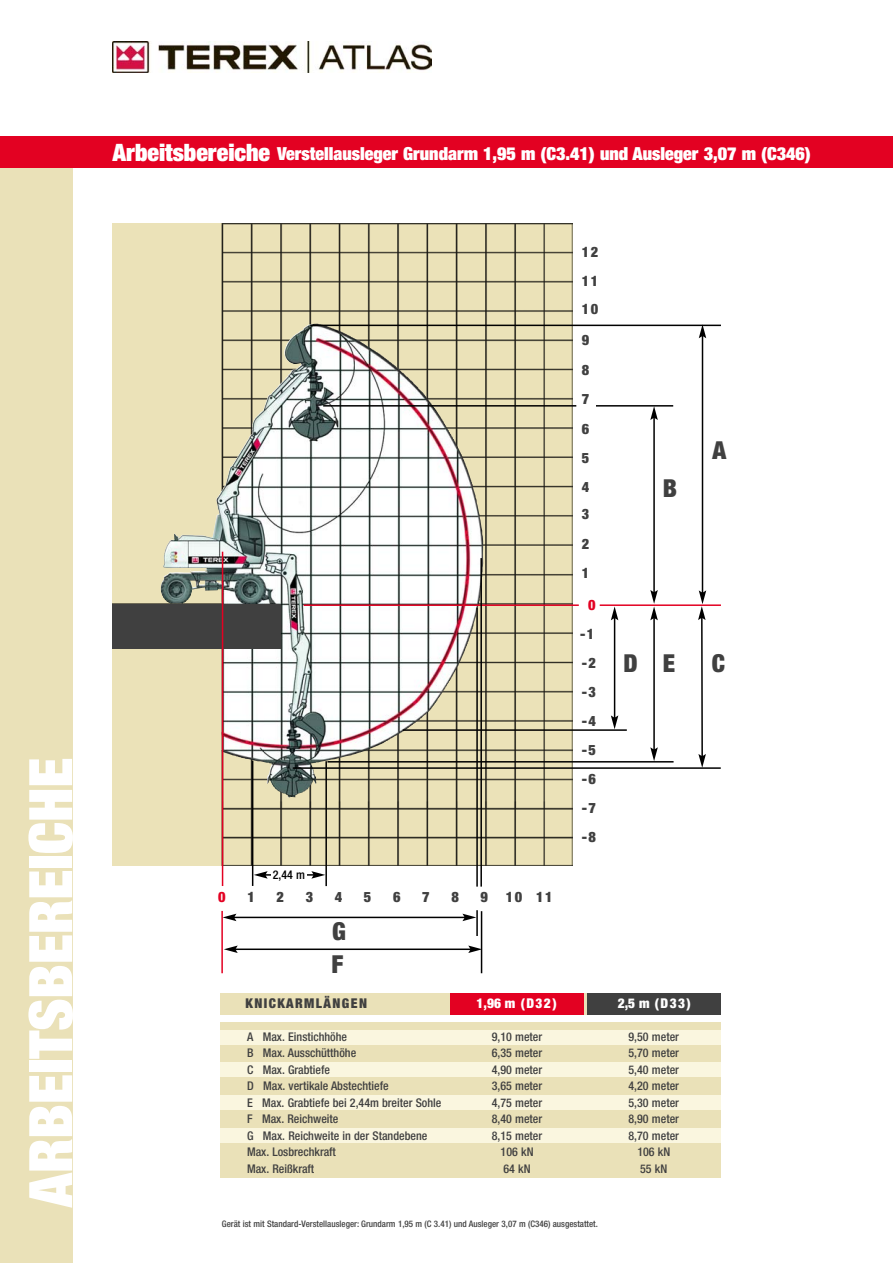
<style>
.page{position:relative;width:893px;height:1263px;background:#fff}
.page>*{position:absolute;margin:0;border:0;box-sizing:border-box;transform-origin:0 0}
.t1{font:900 expanded 60px "Helvetica Neue";color:#fff}
.t2{font:900 condensed 24.75px/33.5px "Helvetica Neue";color:#404040}
.t3{font:900 expanded 18px "Helvetica Neue";color:#fff}
.t4{font:900 condensed 14.4px/29.1px "Helvetica Neue";letter-spacing:.105em;color:#404040;text-align:justify}
.t5{font:900 condensed 14.4px "Helvetica Neue";color:#e30122}
.t6{font:900 condensed 13.5px "Helvetica Neue";letter-spacing:.105em;color:#fff}
.t7{font:900 condensed 13.5px "Helvetica Neue";letter-spacing:.105em;color:#404040}
.t8{font:500 condensed 12px/16.5px "Helvetica Neue";color:#404040;text-align:center}
.t9{font:500 condensed 12px "Helvetica Neue";color:#000}
.t10{font:500 condensed 9px "Helvetica Neue";color:#404040}
.s1{font-size:24px}
</style>
<div class="page">
<div style="left:0;top:167px;width:72px;height:1096px;background:#eae1b8"></div>
<img style="left:113px;top:41px;width:318px;height:32px">
<hr style="left:890px;top:136px;width:2px;height:32px;background:#e30122">
<img style="left:112px;top:224px;width:461px;height:642px">
<img style="left:161px;top:350px;width:140px;height:447px">
<div style="left:220px;top:993px;width:501px;height:22px;background:#eae1b8"></div>
<div style="left:220px;top:1022px;width:500px;height:156px;background:#eae1b8"></div>
<div style="left:450px;top:994px;width:133px;height:21px;background:#e30122"></div>
<div style="left:220px;top:1062px;width:501px;height:15px;background:#faf6df"></div>
<div style="left:220px;top:1030px;width:501px;height:14px;background:#faf6df"></div>
<div style="left:220px;top:1095px;width:501px;height:15px;background:#faf6df"></div>
<div style="left:220px;top:1128px;width:501px;height:15px;background:#faf6df"></div>
<div style="left:112px;top:604px;width:169px;height:45px;background:#404040"></div>
<hr style="left:323px;top:405px;width:253px;height:2px;background:#000">
<hr style="left:596px;top:405px;width:77px;height:2px;background:#000">
<hr style="left:303px;top:604px;width:276px;height:2px;background:#e30122">
<hr style="left:599px;top:604px;width:122px;height:2px;background:#e30122">
<hr style="left:327px;top:761px;width:346px;height:2px;background:#000">
<hr style="left:403px;top:729px;width:223px;height:2px;background:#000">
<hr style="left:293px;top:767px;width:427px;height:2px;background:#000">
<hr style="left:265px;top:874px;width:49px;height:2px;background:#000">
<svg style="left:254px;top:871px;width:13px;height:8px"></svg>
<svg style="left:311px;top:871px;width:14px;height:8px"></svg>
<hr style="left:235px;top:949px;width:236px;height:1px;background:#000">
<svg style="left:224px;top:946px;width:14px;height:7px"></svg>
<svg style="left:468px;top:946px;width:13px;height:7px"></svg>
<hr style="left:234px;top:917px;width:231px;height:1px;background:#000">
<svg style="left:223px;top:914px;width:13px;height:7px"></svg>
<svg style="left:462px;top:914px;width:14px;height:7px"></svg>
<hr style="left:310px;top:325px;width:411px;height:1px;background:#000">
<hr style="left:701px;top:336px;width:2px;height:257px;background:#000">
<svg style="left:698px;top:324px;width:8px;height:14px"></svg>
<hr style="left:701px;top:617px;width:2px;height:140px;background:#000">
<svg style="left:698px;top:754px;width:8px;height:14px"></svg>
<svg style="left:698px;top:590px;width:8px;height:30px"></svg>
<hr style="left:653px;top:618px;width:1px;height:132px;background:#000">
<svg style="left:650px;top:747px;width:7px;height:14px"></svg>
<hr style="left:614px;top:618px;width:1px;height:100px;background:#000">
<svg style="left:611px;top:715px;width:7px;height:14px"></svg>
<svg style="left:611px;top:606px;width:7px;height:14px"></svg>
<hr style="left:252px;top:761px;width:1px;height:125px;background:#000">
<hr style="left:222px;top:552px;width:1px;height:334px;background:#e30122">
<hr style="left:221px;top:911px;width:2px;height:62px;background:#e30122">
<hr style="left:480px;top:558px;width:2px;height:329px;background:#000">
<hr style="left:481px;top:911px;width:1px;height:62px;background:#000">
<hr style="left:476px;top:608px;width:2px;height:279px;background:#000">
<hr style="left:476px;top:910px;width:2px;height:26px;background:#000">
<hr style="left:325px;top:761px;width:2px;height:125px;background:#000">
<hr style="left:653px;top:417px;width:1px;height:176px;background:#000">
<svg style="left:650px;top:406px;width:7px;height:14px"></svg>
<svg style="left:650px;top:590px;width:7px;height:30px"></svg>
<div style="left:271px;top:869px;width:36px;height:17px;background:#fff"></div>
<div style="left:587px;top:994px;width:134px;height:21px;background:#404040"></div>
<div style="left:0;top:136px;width:891px;height:32px;background:#e30122"></div>
<h1 class="t1" style="left:29px;top:1207px;width:451px;rotate:-90deg">ARBEITSBEREICHE</h1>
<h3 class="t3" style="left:112px;top:147px;width:700px"><span class="s1">Arbeitsbereiche</span> Verstellausleger Grundarm 1,95 m (C3.41) und Ausleger 3,07 m (C346)</h3>
<p class="t4" style="left:582px;top:239px;width:18px">12</p>
<p class="t4" style="left:582px;top:267px;width:18px">11</p>
<p class="t4" style="left:582px;top:296px;width:18px">10</p>
<p class="t4" style="left:582px;top:327px;width:9px">9</p>
<p class="t4" style="left:582px;top:356px;width:9px">8</p>
<p class="t4" style="left:582px;top:386px;width:9px">7</p>
<p class="t5" style="left:218px;top:892px;width:9px">0</p>
<p class="t9" style="left:273px;top:870px;width:34px">2,44 m</p>
<p class="t4" style="left:247px;top:884px;width:9px">1</p>
<p class="t4" style="left:276px;top:884px;width:9px">2</p>
<p class="t4" style="left:305px;top:884px;width:9px">3</p>
<p class="t4" style="left:335px;top:884px;width:9px">4</p>
<p class="t4" style="left:364px;top:884px;width:9px">5</p>
<p class="t4" style="left:393px;top:884px;width:9px">6</p>
<p class="t4" style="left:422px;top:884px;width:9px">7</p>
<p class="t4" style="left:451px;top:884px;width:9px">8</p>
<p class="t4" style="left:480px;top:884px;width:9px">9</p>
<p class="t4" style="left:536px;top:884px;width:18px">11</p>
<p class="t4" style="left:506px;top:884px;width:18px">10</p>
<h2 class="t2" style="left:331px;top:916px;width:16px">G<br>F</h2>
<p class="t7" style="left:245px;top:999px;width:123px">KNICKARMLÄNGEN</p>
<p class="t6" style="left:476px;top:998px;width:82px">1,96 m (D32)</p>
<p class="t4" style="left:582px;top:415px;width:9px">6</p>
<p class="t4" style="left:582px;top:444px;width:9px">5</p>
<p class="t4" style="left:582px;top:474px;width:9px">4</p>
<p class="t4" style="left:582px;top:501px;width:9px">3</p>
<p class="t4" style="left:582px;top:530px;width:9px">2</p>
<p class="t4" style="left:582px;top:560px;width:9px">1</p>
<p class="t5" style="left:588px;top:600px;width:9px">0</p>
<p class="t4" style="left:580px;top:621px;width:17px">-1 -2 -3 -4 -5</p>
<p class="t4" style="left:582px;top:766px;width:16px">-6</p>
<p class="t4" style="left:582px;top:795px;width:16px">-7 -8</p>
<h2 class="t2" style="left:663px;top:474px;width:16px">B</h2>
<h2 class="t2" style="left:712px;top:436px;width:15px">A</h2>
<h2 class="t2" style="left:623px;top:649px;width:16px">D</h2>
<h2 class="t2" style="left:663px;top:649px;width:14px">E</h2>
<h2 class="t2" style="left:712px;top:649px;width:15px">C</h2>
<p class="t6" style="left:617px;top:998px;width:75px">2,5 m (D33)</p>
<p class="t8" style="left:247px;top:1029px;width:196px;text-align:left">A Max. Einstichhöhe<br>B Max. Ausschütthöhe<br>C Max. Grabtiefe<br>D Max. vertikale Abstechtiefe<br>E Max. Grabtiefe bei 2,44m breiter Sohle<br>F Max. Reichweite<br>G Max. Reichweite in der Standebene<br>Max. Losbrechkraft<br>Max. Reißkraft</p>
<p class="t8" style="left:492px;top:1029px;width:52px">9,10 meter<br>6,35 meter<br>4,90 meter<br>3,65 meter<br>4,75 meter<br>8,40 meter<br>8,15 meter<br>106 kN<br>64 kN</p>
<p class="t8" style="left:628px;top:1029px;width:52px">9,50 meter<br>5,70 meter<br>5,40 meter<br>4,20 meter<br>5,30 meter<br>8,90 meter<br>8,70 meter<br>106 kN<br>55 kN</p>
<p class="t10" style="left:222px;top:1221px;width:377px">Gerät ist mit Standard-Verstellausleger: Grundarm 1,95 m (C 3.41) und Ausleger 3,07 m (C346) ausgestattet.</p>
</div>
